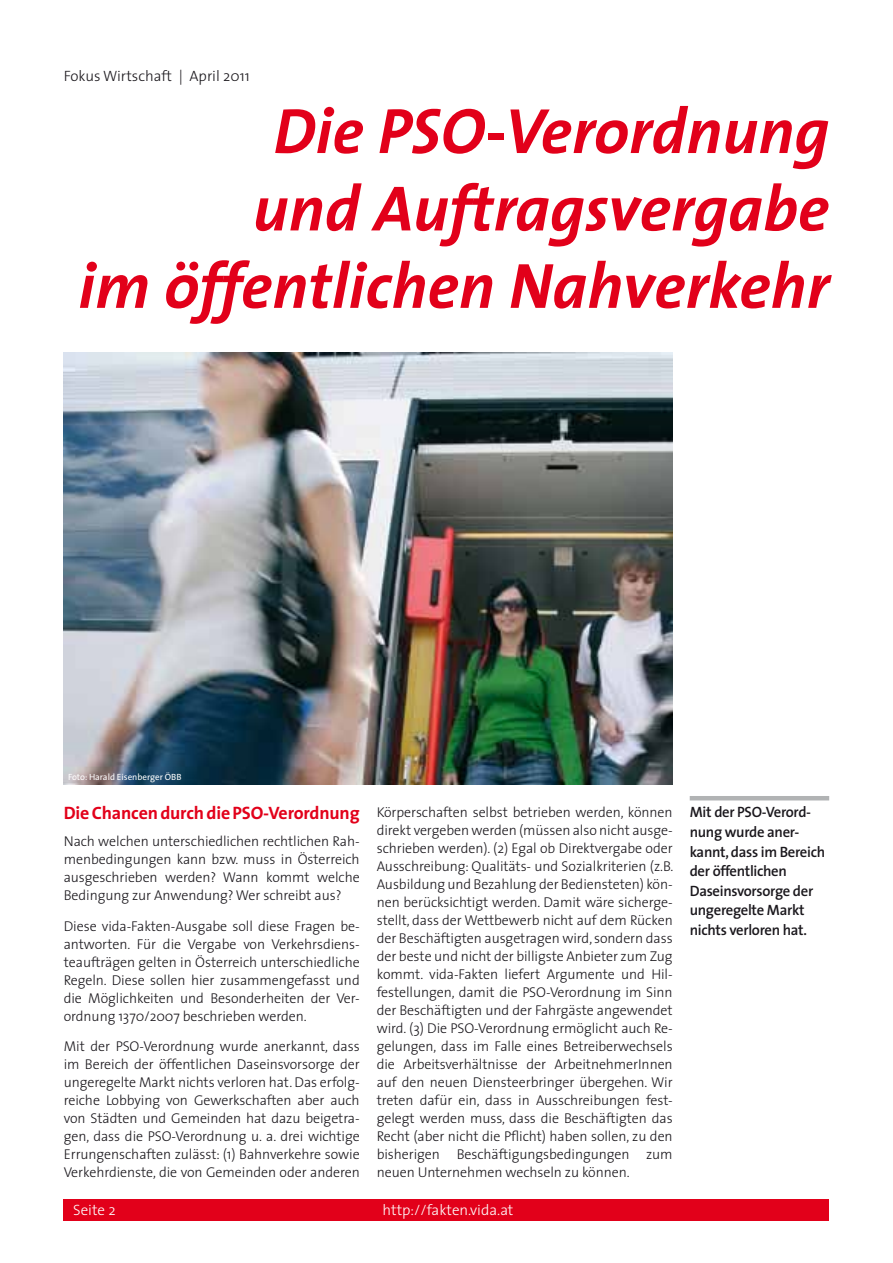
<style>
.page{position:relative;width:893px;height:1263px;background:#fff}
.page>*{position:absolute;margin:0;border:0;box-sizing:border-box;transform-origin:0 0}
.t1{font:italic 700 64.5px/77.4px "The Sans";color:#e2001a;text-align:right}
.t2{font:700 18px "The Sans";letter-spacing:-.01em;color:#e2001a}
.t3{font:600 15px/19.5px "The Sans";letter-spacing:-.02em;color:#1a171c}
.t4{font:300 15px "The Sans";color:#fff}
.t5{font:300 15px "The Sans";color:#1a171c}
.t6{font:300 14.25px/18px "The Sans";letter-spacing:-.005em;color:#1a171c;text-align:justify}
.t7{font:9px "The Sans";color:#fff}
</style>
<div class="page">
<div style="left:64px;top:1199px;width:765px;height:21px;background:#e2001a"></div>
<img style="left:64px;top:352px;width:609px;height:432px">
<hr style="left:690px;top:796px;width:139px;height:4px;background:#b1b3b4">
<p class="t5" style="left:64px;top:63px;width:188px">Fokus Wirtschaft | April 2011</p>
<h1 class="t1" style="left:78px;top:91px;width:752px">Die PSO-Verordnung<br>und Auftragsvergabe<br>im öffentlichen Nahverkehr</h1>
<p class="t7" style="left:68px;top:769px;width:115px">Foto: Harald Eisenberger ÖBB</p>
<p class="t2" style="left:64px;top:798px;width:297px">Die Chancen durch die PSO-Verordnung</p>
<p class="t6" style="left:64px;top:831px;width:297px">Nach welchen unterschiedlichen rechtlichen Rah&shy;menbedingungen kann bzw. muss in Österreich ausgeschrieben werden? Wann kommt welche Bedingung zur Anwendung? Wer schreibt aus?</p>
<p class="t6" style="left:64px;top:916px;width:297px">Diese vida-Fakten-Ausgabe soll diese Fragen be&shy;antworten. Für die Vergabe von Verkehrsdiens&shy;teaufträgen gelten in Österreich unterschiedliche Regeln. Diese sollen hier zusammengefasst und die Möglichkeiten und Besonderheiten der Ver&shy;ordnung 1370/2007 beschrieben werden.</p>
<p class="t6" style="left:64px;top:1037px;width:297px">Mit der PSO-Verordnung wurde anerkannt, dass im Bereich der öffentlichen Daseinsvorsorge der ungeregelte Markt nichts verloren hat. Das erfolg&shy;reiche Lobbying von Gewerkschaften aber auch von Städten und Gemeinden hat dazu beigetra&shy;gen, dass die PSO-Verordnung u. a. drei wichtige Errungenschaften zulässt: (1) Bahnverkehre sowie Verkehrdienste, die von Gemeinden oder anderen</p>
<p class="t6" style="left:377px;top:803px;width:298px">Körperschaften selbst betrieben werden, können direkt vergeben werden (müssen also nicht ausge&shy;schrieben werden). (2) Egal ob Direktvergabe oder Ausschreibung: Qualitäts- und Sozialkriterien (z.B.<br>Ausbildung und Bezahlung der Bediensteten) kön&shy;nen berücksichtigt werden. Damit wäre sicherge&shy;stellt, dass der Wettbewerb nicht auf dem Rücken der Beschäftigten ausgetragen wird, sondern dass der beste und nicht der billigste Anbieter zum Zug kommt. vida-Fakten liefert Argumente und Hil&shy;festellungen, damit die PSO-Verordnung im Sinn der Beschäftigten und der Fahrgäste angewendet wird. (3) Die PSO-Verordnung ermöglicht auch Re&shy;gelungen, dass im Falle eines Betreiberwechsels die Arbeitsverhältnisse der ArbeitnehmerInnen auf den neuen Diensteerbringer übergehen. Wir treten dafür ein, dass in Ausschreibungen fest&shy;gelegt werden muss, dass die Beschäftigten das Recht (aber nicht die Pflicht) haben sollen, zu den bisherigen Beschäftigungsbedingungen zum neuen Unternehmen wechseln zu können.</p>
<p class="t4" style="left:73px;top:1198px;width:44px">Seite 2</p>
<p class="t4" style="left:383px;top:1198px;width:132px">http://fakten.vida.at</p>
<p class="t3" style="left:690px;top:802px;width:137px">Mit der PSO-Verord&shy;nung wurde aner&shy;kannt, dass im Bereich der öffentlichen<br>Daseinsvorsorge der ungeregelte Markt nichts verloren hat.</p>
</div>
